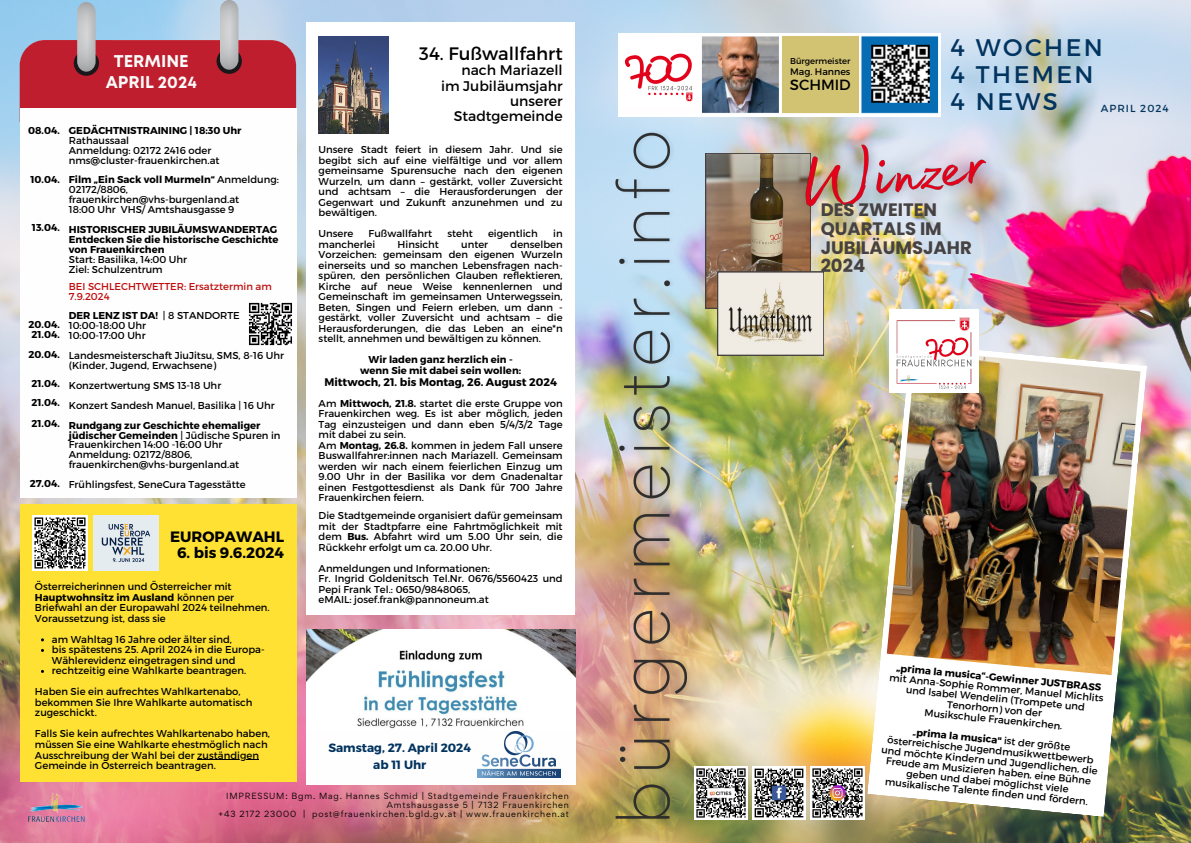
<style>
.page{position:relative;width:1191px;height:843px;background:#fff}
.page>*{position:absolute;margin:0;border:0;box-sizing:border-box;transform-origin:0 0}
.t1{font:24px/27px "Montserrat";letter-spacing:.1em;color:#023460}
.t2{font:700 18px/18.8px "Poppins";color:#474242}
.t3{font:18px "Montserrat";color:#000}
.t4{font:700 17px/21px "Mont";color:#fafafa;text-align:center}
.t5{font:700 15px "Montserrat";color:#000}
.t6{font:14.8px "Montserrat";color:#000}
.t7{font:14px/15.2px "Montserrat";color:#000;text-align:right}
.t8{font:700 12px "Montserrat";color:#023460}
.t9{font:700 11px "Montserrat";color:#000}
.t10{font:10.3px "Montserrat";letter-spacing:.1em;color:#023460}
.t11{font:10px/10.5px "Montserrat";color:#000}
.t12{font:700 10px/9.9px "Montserrat";color:#000}
.t13{font:10px/9.9px "Montserrat";color:#bf0d0d}
.t14{font:9.4px "Montserrat";color:#000}
.t15{font:8.4px "Montserrat";color:#000}
.t16{font:8px "Gordita";letter-spacing:.1em;color:#000}
.s1{font-weight:700}
</style>
<div class="page">
<img style="left:0;top:0;width:1190px;height:842px">
<img style="left:25px;top:791px;width:61px;height:31px">
<img style="left:619px;top:33px;width:321px;height:84px">
<div style="left:782px;top:36px;width:76px;height:77px;background:#d2c373"></div>
<div style="left:621px;top:34px;width:79px;height:80px;background:#fffdfd"></div>
<img style="left:624px;top:53px;width:69px;height:49px">
<img style="left:696px;top:766px;width:51px;height:53px">
<img style="left:752px;top:766px;width:53px;height:53px">
<img style="left:810px;top:766px;width:54px;height:53px">
<img style="left:77px;top:2px;width:19px;height:38px">
<svg style="left:20px;top:40px;width:276px;height:68px;background:#bb2534"></svg>
<svg style="left:216px;top:49px;width:26px;height:25px"></svg>
<img style="left:220px;top:0;width:18px;height:70px">
<div style="left:20px;top:108px;width:276px;height:389px;background:#fffefe"></div>
<div style="left:306px;top:22px;width:269px;height:592px;background:#fff"></div>
<img style="left:318px;top:36px;width:70px;height:97px">
<div style="left:20px;top:504px;width:276px;height:277px;background:#fee133"></div>
<hr style="left:197px;top:759px;width:62px;height:1px;background:#000">
<svg style="left:867px;top:618px;width:253px;height:198px"></svg>
<img style="left:880px;top:343px;width:266px;height:338px">
<img style="left:306px;top:629px;width:269px;height:100px">
<div style="left:306px;top:729px;width:269px;height:55px;background:#fffefe"></div>
<img style="left:477px;top:731px;width:83px;height:46px">
<img style="left:32px;top:515px;width:56px;height:55px">
<img style="left:93px;top:515px;width:65px;height:55px">
<img style="left:889px;top:309px;width:89px;height:84px">
<img style="left:705px;top:153px;width:118px;height:202px">
<img style="left:600px;top:123px;width:96px;height:700px">
<img style="left:784px;top:106px;width:224px;height:153px">
<img style="left:249px;top:302px;width:43px;height:44px">
<p class="t12" style="left:28px;top:125px;width:33px">08.04.</p>
<p class="t12" style="left:30px;top:173px;width:31px">10.04.</p>
<p class="t12" style="left:32px;top:222px;width:29px">13.04.</p>
<p class="t12" style="left:29px;top:319px;width:33px">20.04.</p>
<p class="t12" style="left:31px;top:329px;width:30px">21.04.</p>
<p class="t12" style="left:29px;top:348px;width:33px">20.04.</p>
<p class="t12" style="left:31px;top:377px;width:30px">21.04.</p>
<h4 class="t12" style="left:31px;top:397px;width:30px">21.04.</h4>
<p class="t12" style="left:31px;top:418px;width:30px">21.04.</p>
<p class="t12" style="left:30px;top:477px;width:32px">27.04.</p>
<h3 class="t4" style="left:106px;top:52px;width:93px">TERMINE<br>APRIL 2024</h3>
<p class="t12" style="left:69px;top:125px;width:174px">GEDÄCHTNISTRAINING | 18:30 Uhr</p>
<p class="t11" style="left:69px;top:135px;width:152px;line-height:9.9px">Rathaussaal<br>Anmeldung: 02172 2416 oder nms@cluster-frauenkirchen.at</p>
<p class="t11" style="left:69px;top:174px;width:211px;line-height:9.9px"><span class="s1">Film „Ein Sack voll Murmeln“</span> Anmeldung:<br>02172/8806, frauenkirchen@vhs-burgenland.at<br>18:00 Uhr VHS/ Amtshausgasse 9</p>
<p class="t12" style="left:69px;top:224px;width:211px">HISTORISCHER JUBILÄUMSWANDERTAG<br>Entdecken Sie die historische Geschichte von Frauenkirchen</p>
<p class="t11" style="left:69px;top:254px;width:120px;line-height:9.9px">Start: Basilika, 14:00 Uhr<br>Ziel: Schulzentrum</p>
<p class="t13" style="left:69px;top:280px;width:204px">BEI SCHLECHTWETTER: Ersatztermin am<br>7.9.2024</p>
<p class="t11" style="left:69px;top:310px;width:172px;line-height:9.9px"><span class="s1">DER LENZ IST DA!</span> | 8 STANDORTE<br>10:00-18:00 Uhr<br>10:00-17:00 Uhr</p>
<p class="t11" style="left:69px;top:350px;width:217px;line-height:9.9px">Landesmeisterschaft JiuJitsu, SMS, 8-16 Uhr (Kinder, Jugend, Erwachsene)</p>
<p class="t11" style="left:69px;top:375px;width:207px;line-height:19.8px">Konzertwertung SMS 13-18 Uhr<br>Konzert Sandesh Manuel, Basilika | 16 Uhr</p>
<p class="t11" style="left:69px;top:419px;width:213px;line-height:9.9px"><span class="s1">Rundgang zur Geschichte ehemaliger jüdischer Gemeinden</span> | Jüdische Spuren in Frauenkirchen 14:00 -16:00 Uhr Anmeldung: 02172/8806, frauenkirchen@vhs-burgenland.at</p>
<p class="t11" style="left:69px;top:478px;width:178px">Frühlingsfest, SeneCura Tagesstätte</p>
<p class="t5" style="left:170px;top:526px;width:116px">EUROPAWAHL</p>
<p class="t5" style="left:177px;top:542px;width:108px">6. bis 9.6.2024</p>
<p class="t11" style="left:35px;top:581px;width:236px">Österreicherinnen und Österreicher mit <span class="s1">Hauptwohnsitz im Ausland</span> können per Briefwahl an der Europawahl 2024 teilnehmen.<br>Voraussetzung ist, dass sie</p>
<p class="t11" style="left:52px;top:633px;width:181px">am Wahltag 16 Jahre oder älter sind,</p>
<p class="t11" style="left:52px;top:644px;width:214px">bis spätestens 25. April 2024 in die Europa-<br>Wählerevidenz eingetragen sind und</p>
<p class="t11" style="left:52px;top:665px;width:196px">rechtzeitig eine Wahlkarte beantragen.</p>
<p class="t11" style="left:35px;top:686px;width:219px">Haben Sie ein aufrechtes Wahlkartenabo, bekommen Sie Ihre Wahlkarte automatisch zugeschickt.</p>
<p class="t11" style="left:35px;top:728px;width:236px">Falls Sie kein aufrechtes Wahlkartenabo haben, müssen Sie eine Wahlkarte ehestmöglich nach<br>Ausschreibung der Wahl bei der zuständigen</p>
<p class="t11" style="left:35px;top:759px;width:182px">Gemeinde in Österreich beantragen.</p>
<p class="t3" style="left:419px;top:42px;width:145px">34. Fußwallfahrt</p>
<p class="t7" style="left:441px;top:62px;width:123px">nach Mariazell im Jubiläumsjahr unserer<br>Stadtgemeinde</p>
<p class="t11" style="left:318px;top:144px;width:245px;text-align:justify">Unsere Stadt feiert in diesem Jahr. Und sie begibt sich auf eine vielfältige und vor allem gemeinsame Spurensuche nach den eigenen Wurzeln, um dann – gestärkt, voller Zuversicht und achtsam – die Herausforderungen der Gegenwart und Zukunft anzunehmen und zu bewältigen.</p>
<h6 class="t11" style="left:318px;top:228px;width:36px">Unsere</h6>
<h6 class="t11" style="left:368px;top:228px;width:65px">Fußwallfahrt</h6>
<h6 class="t11" style="left:447px;top:228px;width:27px">steht</h6>
<h6 class="t11" style="left:488px;top:228px;width:51px">eigentlich</h6>
<h6 class="t11" style="left:553px;top:228px;width:11px">in</h6>
<h6 class="t11" style="left:318px;top:238px;width:58px">mancherlei</h6>
<h6 class="t11" style="left:397px;top:238px;width:43px">Hinsicht</h6>
<h6 class="t11" style="left:461px;top:238px;width:29px">unter</h6>
<h6 class="t11" style="left:318px;top:238px;width:245px;text-align:justify;text-indent:192px">denselben Vorzeichen: gemeinsam den eigenen Wurzeln einerseits und so manchen Lebensfragen nach&shy;spüren, den persönlichen Glauben reflektieren, Kirche auf neue Weise kennenlernen und Gemeinschaft im gemeinsamen Unterwegssein, Beten, Singen und Feiern erleben, um dann - gestärkt, voller Zuversicht und achtsam – die Herausforderungen, die das Leben an eine*n stellt, annehmen und bewältigen zu können.</h6>
<p class="t12" style="left:368px;top:354px;width:146px">Wir laden ganz herzlich ein -</p>
<p class="t12" style="left:360px;top:364px;width:162px">wenn Sie mit dabei sein wollen:</p>
<p class="t9" style="left:324px;top:374px;width:234px">Mittwoch, 21. bis Montag, 26. August 2024</p>
<p class="t11" style="left:318px;top:397px;width:245px;text-align:justify">Am <span class="s1">Mittwoch, 21.8.</span> startet die erste Gruppe von Frauenkirchen weg. Es ist aber möglich, jeden Tag einzusteigen und dann eben 5/4/3/2 Tage mit dabei zu sein.</p>
<p class="t11" style="left:318px;top:439px;width:245px;text-align:justify">Am <span class="s1">Montag, 26.8.</span> kommen in jedem Fall unsere Buswallfahrer:innen nach Mariazell. Gemeinsam werden wir nach einem feierlichen Einzug um 9.00 Uhr in der Basilika vor dem Gnadenaltar einen Festgottesdienst als Dank für 700 Jahre Frauenkirchen feiern.</p>
<p class="t11" style="left:318px;top:509px;width:245px;text-align:justify">Die Stadtgemeinde organisiert dafür gemeinsam mit der Stadtpfarre eine Fahrtmöglichkeit mit dem <span class="s1">Bus.</span> Abfahrt wird um 5.00 Uhr sein, die Rückkehr erfolgt um ca. 20.00 Uhr.</p>
<p class="t11" style="left:318px;top:562px;width:173px">Anmeldungen und Informationen:</p>
<p class="t11" style="left:318px;top:572px;width:245px">Fr. Ingrid Goldenitsch Tel.Nr. 0676/5560423 und<br>Pepi Frank Tel.: 0650/9848065,</p>
<p class="t11" style="left:318px;top:593px;width:172px">eMAIL: josef.frank@pannoneum.at</p>
<p class="t8" style="left:328px;top:739px;width:144px">Samstag, 27. April 2024</p>
<p class="t8" style="left:373px;top:756px;width:55px">ab 11 Uhr</p>
<p class="t16" style="left:226px;top:789px;width:344px">IMPRESSUM: Bgm. Mag. Hannes Schmid | Stadtgemeinde Frauenkirchen</p>
<p class="t16" style="left:387px;top:799px;width:183px">Amtshausgasse 5 | 7132 Frauenkirchen</p>
<h4 class="t16" style="left:218px;top:808px;width:352px">+43 2172 23000 | post@frauenkirchen.bgld.gv.at | www.frauenkirchen.at</h4>
<p class="t15" style="left:790px;top:56px;width:62px">Bürgermeister</p>
<p class="t14" style="left:790px;top:65px;width:62px">Mag. Hannes</p>
<p class="t6" style="left:789px;top:75px;width:62px">SCHMID</p>
<p class="t1" style="left:950px;top:32px;width:154px">4 WOCHEN<br>4 THEMEN<br>4 NEWS</p>
<p class="t10" style="left:1100px;top:102px;width:69px">APRIL 2024</p>
<p class="t2" style="left:820px;top:200px;width:152px">DES ZWEITEN<br>QUARTALS IM<br>JUBILÄUMSJAHR<br>2024</p>
<p class="t12" style="left:896px;top:662px;width:207px;rotate:5deg">„prima la musica“-Gewinner JUSTBRASS</p>
<p class="t11" style="left:889px;top:672px;width:216px;text-align:center;rotate:5deg">mit Anna-Sophie Rommer, Manuel Michlits und Isabel Wendelin (Trompete und<br>Tenorhorn) von der</p>
<p class="t11" style="left:924px;top:707px;width:140px;rotate:5deg">Musikschule Frauenkirchen.</p>
<p class="t11" style="left:883px;top:723px;width:219px;text-align:center;rotate:5deg">„<span class="s1">prima la musica"</span> ist der größte österreichische Jugendmusikwettbewerb und möchte Kindern und Jugendlichen, die Freude am Musizieren haben, eine Bühne geben und dabei möglichst viele musikalische Talente finden und fördern.</p>
</div>
